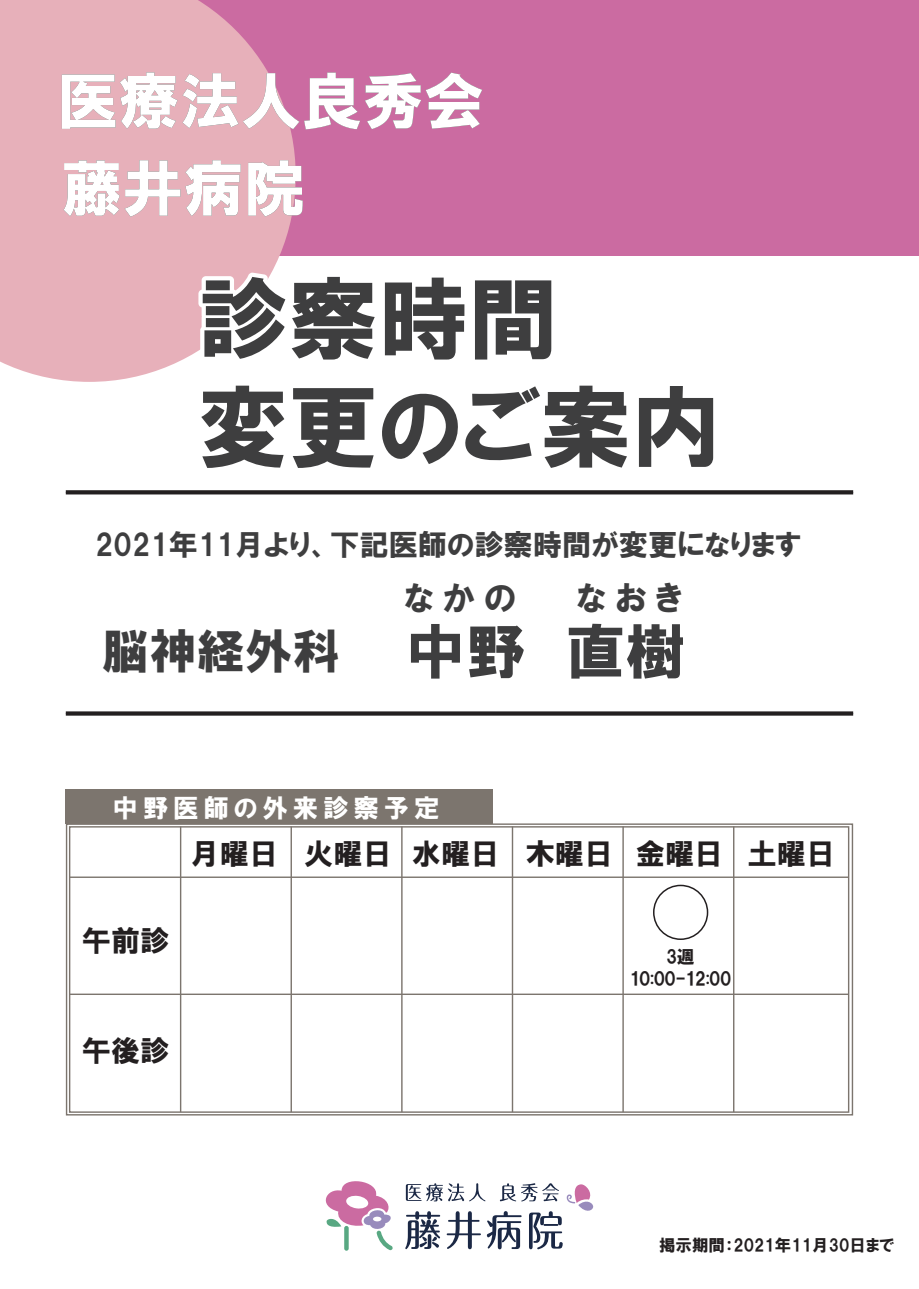
<style>
.page{position:relative;width:919px;height:1289px;background:#fff}
.page>*{position:absolute;margin:0;border:0;box-sizing:border-box;transform-origin:0 0}
.t1{font:90px/108px "HGP Soei Kakugothic UB";color:#3e3e3f}
.t2{font:61.05px/87px "HGP Soei Kakugothic UB";color:#fff}
.t3{font:47.7px "HGP Soei Kakugothic UB";color:#3e3e3f}
.t4{font:34.5px "HGP Soei Kakugothic UB";letter-spacing:.25em;color:#3e3e3f}
.t5{font:29.25px "HGP Soei Kakugothic UB";color:#3e3e3f}
.t6{font:29.25px "HGP Soei Kakugothic UB";color:#231f20}
.t7{font:25.5px "HGP Soei Kakugothic UB";letter-spacing:.19em;color:#fff}
.t8{font:18px/21.8px "HGP Soei Kakugothic UB";letter-spacing:-.03em;color:#231f20;text-align:center}
.t9{font:16.5px "HGP Soei Kakugothic UB";color:#231f20}
.s1{font-size:60px}
</style>
<div class="page">
<div style="left:0;top:1px;width:918px;height:255px;background:#cb6ba1"></div>
<svg style="left:0;top:0;width:296px;height:382px;background:#e6afbb"></svg>
<svg style="left:66px;top:490px;width:787px;height:4px;background:#2f2b2c"></svg>
<svg style="left:66px;top:711px;width:787px;height:4px;background:#383536"></svg>
<svg style="left:65px;top:822px;width:788px;height:294px"></svg>
<div style="left:66px;top:789px;width:427px;height:34px;background:#7c756e"></div>
<hr style="left:70px;top:876px;width:778px;height:2px;background:#7c756e">
<hr style="left:70px;top:993px;width:778px;height:2px;background:#7c756e">
<hr style="left:180px;top:826px;width:1px;height:286px;background:#7c756e">
<hr style="left:290px;top:826px;width:2px;height:286px;background:#7c756e">
<hr style="left:401px;top:826px;width:1px;height:286px;background:#7c756e">
<hr style="left:511px;top:826px;width:2px;height:286px;background:#7c756e">
<hr style="left:622px;top:826px;width:1px;height:286px;background:#7c756e">
<hr style="left:733px;top:826px;width:1px;height:286px;background:#7c756e">
<svg style="left:325px;top:1181px;width:68px;height:69px"></svg>
<svg style="left:405px;top:1183px;width:188px;height:66px"></svg>
<div style="left:653px;top:884px;width:55px;height:56px;border:2px solid #231f20;border-radius:50%"></div>
<svg style="left:198px;top:273px;width:98px;height:91px"></svg>
<h2 class="t2" style="left:58px;top:57px;width:428px">医療法人良秀会藤井病院</h2>
<h1 class="t1" style="left:198px;top:264px;width:524px">診察時間<br>変更のご案内</h1>
<p class="t5" style="left:95px;top:530px;width:707px">2021年11月より、下記医師の診察時間が変更になります</p>
<p class="t4" style="left:403px;top:580px;width:281px">なかの　 なおき</p>
<h3 class="t3" style="left:102px;top:626px;width:585px">脳神経外科 <span class="s1">中野　直樹</span></h3>
<p class="t7" style="left:112px;top:795px;width:329px">中野医師の外来診察予定</p>
<p class="t6" style="left:191px;top:838px;width:89px">月曜日</p>
<p class="t6" style="left:304px;top:838px;width:532px">火曜日 水曜日 木曜日 金曜日 土曜日</p>
<p class="t6" style="left:82px;top:926px;width:89px">午前診</p>
<p class="t6" style="left:82px;top:1036px;width:89px">午後診</p>
<p class="t8" style="left:629px;top:946px;width:104px">3週<br>10:00-12:00</p>
<p class="t9" style="left:659px;top:1236px;width:236px">掲示期間：2021年11月30日まで</p>
</div>
